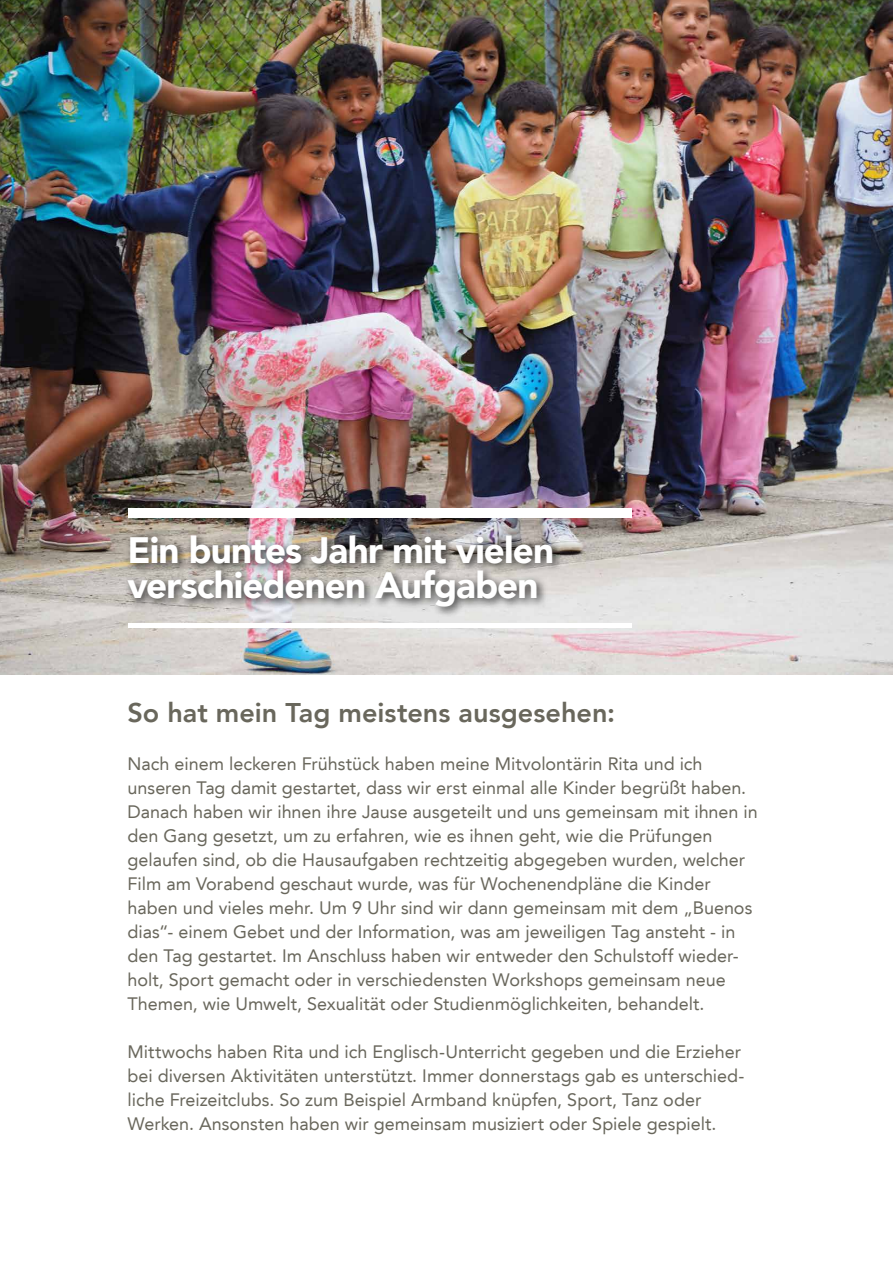
<style>
.page{position:relative;width:893px;height:1263px;background:#fff}
.page>*{position:absolute;margin:0;border:0;box-sizing:border-box;transform-origin:0 0}
.t1{font:900 36.75px/35.1px "Avenir LT";letter-spacing:-.025em;color:#fff}
.t2{font:800 27px "Avenir LT";color:#69675c}
.t3{font:18px/24px "Avenir LT";color:#69675c}
</style>
<div class="page">
<img style="left:0;top:0;width:893px;height:675px">
<div style="left:123px;top:530px;width:440px;height:88px;background:#000;opacity:.75"></div>
<div style="left:128px;top:508px;width:504px;height:9px;background:#fff"></div>
<div style="left:128px;top:623px;width:504px;height:5px;background:#fff"></div>
<h1 class="t1" style="left:128px;top:532px;width:428px">Ein buntes Jahr mit vielen verschiedenen Aufgaben</h1>
<h2 class="t2" style="left:128px;top:696px;width:489px">So hat mein Tag meistens ausgesehen:</h2>
<p class="t3" style="left:128px;top:751px;width:632px">Nach einem leckeren Frühstück haben meine Mitvolontärin Rita und ich unseren Tag damit gestartet, dass wir erst einmal alle Kinder begrüßt haben.<br>Danach haben wir ihnen ihre Jause ausgeteilt und uns gemeinsam mit ihnen in den Gang gesetzt, um zu erfahren, wie es ihnen geht, wie die Prüfungen gelaufen sind, ob die Hausaufgaben rechtzeitig abgegeben wurden, welcher Film am Vorabend geschaut wurde, was für Wochenendpläne die Kinder haben und vieles mehr. Um 9 Uhr sind wir dann gemeinsam mit dem „Buenos dias“- einem Gebet und der Information, was am jeweiligen Tag ansteht - in den Tag gestartet. Im Anschluss haben wir entweder den Schulstoff wieder&shy;holt, Sport gemacht oder in verschiedensten Workshops gemeinsam neue Themen, wie Umwelt, Sexualität oder Studienmöglichkeiten, behandelt.</p>
<p class="t3" style="left:128px;top:1039px;width:618px">Mittwochs haben Rita und ich Englisch-Unterricht gegeben und die Erzieher bei diversen Aktivitäten unterstützt. Immer donnerstags gab es unterschied&shy;liche Freizeitclubs. So zum Beispiel Armband knüpfen, Sport, Tanz oder Werken. Ansonsten haben wir gemeinsam musiziert oder Spiele gespielt.</p>
</div>
